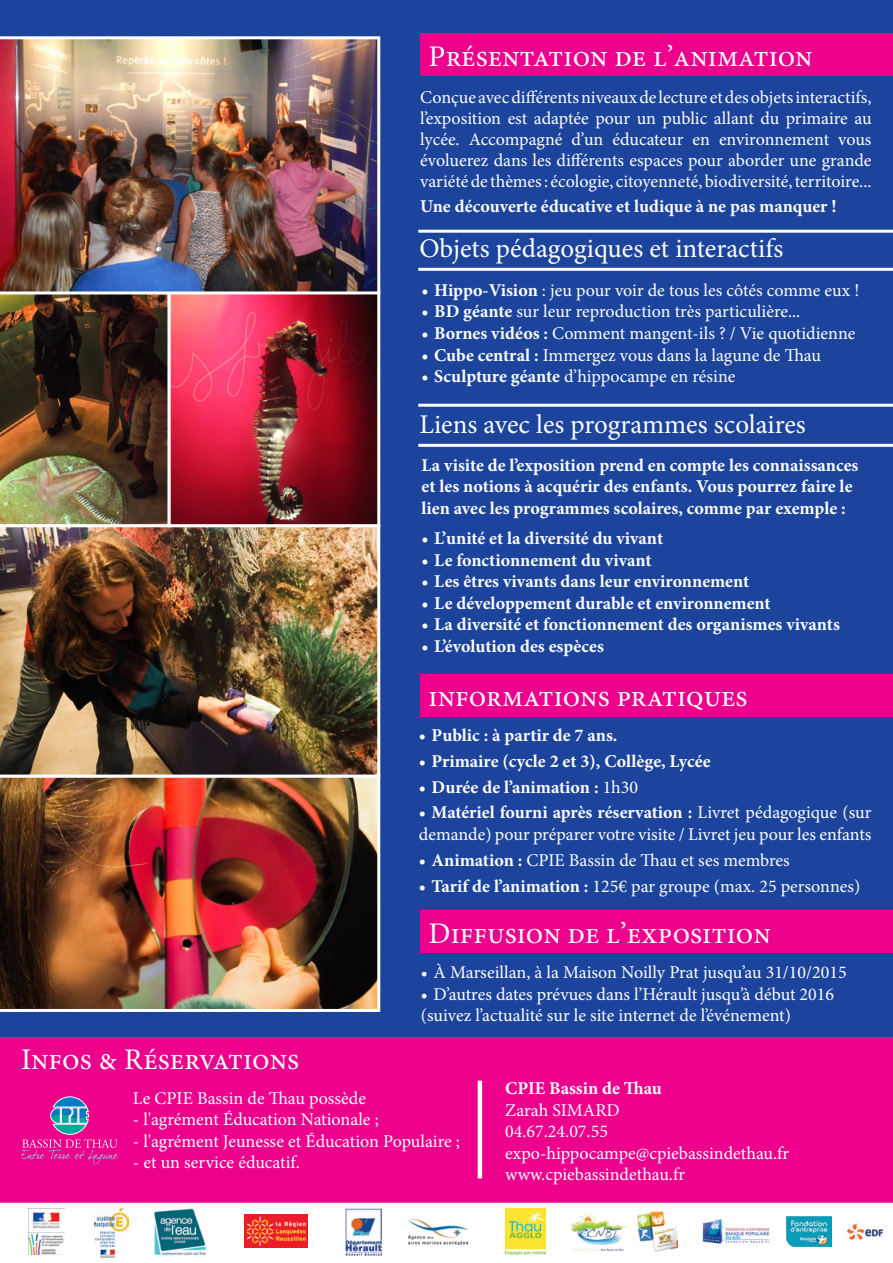
<style>
.page{position:relative;width:893px;height:1263px;background:#1c449c}
.page>*{position:absolute;margin:0;border:0;box-sizing:border-box;transform-origin:0 0}
.t1{font:30px "Minion Pro";color:#fff}
.t2{font:27px "Minion Pro";letter-spacing:.005em;color:#fff}
.t3{font:18px/21px "Minion Pro";color:#fff}
.t4{font:700 18px/21.6px "Minion Pro";color:#fff}
.s1{font-weight:700}
.s2{font-weight:400}
</style>
<div class="page">
<img style="left:172px;top:294px;width:204px;height:229px">
<img style="left:0;top:527px;width:380px;height:248px">
<img style="left:0;top:775px;width:380px;height:237px">
<img style="left:0;top:294px;width:168px;height:233px">
<div style="left:168px;top:290px;width:212px;height:237px;border:3px solid #fff"></div>
<hr style="left:418px;top:230px;width:475px;height:3px;background:#fff">
<hr style="left:418px;top:268px;width:475px;height:3px;background:#fff">
<div style="left:0;top:1037px;width:893px;height:182px;background:#ec008c"></div>
<div style="left:420px;top:674px;width:473px;height:42px;background:#ec008c"></div>
<div style="left:0;top:1203px;width:893px;height:60px;background:#fff"></div>
<img style="left:29px;top:1209px;width:36px;height:45px">
<img style="left:153px;top:1208px;width:53px;height:47px">
<img style="left:345px;top:1208px;width:37px;height:47px">
<img style="left:245px;top:1214px;width:62px;height:33px">
<img style="left:409px;top:1219px;width:59px;height:25px">
<img style="left:638px;top:1211px;width:39px;height:41px">
<img style="left:698px;top:1217px;width:77px;height:29px">
<img style="left:786px;top:1216px;width:45px;height:31px">
<img style="left:570px;top:1213px;width:57px;height:37px">
<img style="left:505px;top:1209px;width:40px;height:45px">
<svg style="left:21px;top:1097px;width:98px;height:67px"></svg>
<div style="left:420px;top:911px;width:473px;height:42px;background:#ec008c"></div>
<img style="left:0;top:36px;width:380px;height:258px">
<div style="left:420px;top:33px;width:473px;height:43px;background:#ec008c"></div>
<hr style="left:418px;top:404px;width:475px;height:3px;background:#fff">
<hr style="left:418px;top:444px;width:475px;height:3px;background:#fff">
<hr style="left:478px;top:1080px;width:4px;height:98px;background:#fff">
<img style="left:94px;top:1208px;width:35px;height:49px">
<img style="left:839px;top:1217px;width:51px;height:28px">
<p class="t1" style="left:429px;top:36px;width:386px">Présentation de l’animation</p>
<p class="t3" style="left:420px;top:87px;width:453px;text-align:justify">Conçue avec différents niveaux de lecture et des objets interactifs, l’exposition est adaptée pour un public allant du primaire au lycée. Accompagné d’un éducateur en environnement vous évoluerez dans les différents espaces pour aborder une grande variété de thèmes : écologie, citoyenneté, biodiversité, territoire...</p>
<p class="t4" style="left:420px;top:195px;width:418px">Une découverte éducative et ludique à ne pas manquer !</p>
<p class="t2" style="left:419px;top:231px;width:365px">Objets pédagogiques et interactifs</p>
<p class="t3" style="left:421px;top:280px;width:439px"><span class="s1">• Hippo-Vision</span> : jeu pour voir de tous les côtés comme eux !</p>
<p class="t3" style="left:421px;top:301px;width:380px"><span class="s1">• BD géante</span> sur leur reproduction très particulière...</p>
<p class="t3" style="left:421px;top:323px;width:436px"><span class="s1">• Bornes vidéos :</span> Comment mangent-ils ? / Vie quotidienne</p>
<p class="t3" style="left:421px;top:344px;width:401px"><span class="s1">• Cube central :</span> Immergez vous dans la lagune de Thau</p>
<p class="t3" style="left:421px;top:366px;width:315px"><span class="s1">• Sculpture géante</span> d’hippocampe en résine</p>
<p class="t2" style="left:419px;top:407px;width:388px">Liens avec les programmes scolaires</p>
<p class="t4" style="left:421px;top:454px;width:438px">La visite de l’exposition prend en compte les connaissances et les notions à acquérir des enfants. Vous pourrez faire le lien avec les programmes scolaires, comme par exemple :</p>
<p class="t4" style="left:421px;top:527px;width:243px">• L’unité et la diversité du vivant</p>
<p class="t4" style="left:421px;top:549px;width:232px">• Le fonctionnement du vivant</p>
<p class="t4" style="left:421px;top:570px;width:329px">• Les êtres vivants dans leur environnement</p>
<p class="t4" style="left:421px;top:592px;width:351px">• Le développement durable et environnement</p>
<p class="t4" style="left:421px;top:614px;width:420px">• La diversité et fonctionnement des organismes vivants</p>
<p class="t4" style="left:422px;top:635px;width:184px">• L’évolution des espèces</p>
<p class="t1" style="left:429px;top:676px;width:321px">informations pratiques</p>
<p class="t4" style="left:419px;top:724px;width:200px">• Public : à partir de 7 ans.</p>
<p class="t4" style="left:419px;top:750px;width:293px">• Primaire (cycle 2 et 3), Collège, Lycée</p>
<p class="t4" style="left:419px;top:776px;width:221px">• Durée de l’animation : <span class="s2">1h30</span></p>
<p class="t3" style="left:419px;top:802px;width:454px;line-height:21.6px"><span class="s1">• Matériel fourni après réservation :</span> Livret pédagogique (sur demande) pour préparer votre visite / Livret jeu pour les enfants</p>
<p class="t3" style="left:419px;top:850px;width:373px"><span class="s1">• Animation :</span> CPIE Bassin de Thau et ses membres</p>
<p class="t3" style="left:419px;top:875px;width:443px"><span class="s1">• Tarif de l’animation :</span> 125€ par groupe (max. 25 personnes)</p>
<p class="t1" style="left:21px;top:1039px;width:280px">Infos &amp; Réservations</p>
<p class="t1" style="left:429px;top:913px;width:344px">Diffusion de l’exposition</p>
<p class="t3" style="left:421px;top:962px;width:427px">• À Marseillan, à la Maison Noilly Prat jusqu’au 31/10/2015</p>
<p class="t3" style="left:421px;top:983px;width:415px;line-height:21.6px">• D’autres dates prévues dans l’Hérault jusqu’à début 2016 (suivez l’actualité sur le site internet de l’événement)</p>
<p class="t3" style="left:133px;top:1087px;width:235px">Le CPIE Bassin de Thau possède</p>
<p class="t3" style="left:133px;top:1109px;width:247px">- l'agrément Éducation Nationale ;</p>
<p class="t3" style="left:133px;top:1131px;width:329px">- l'agrément Jeunesse et Éducation Populaire ;</p>
<p class="t3" style="left:133px;top:1152px;width:168px">- et un service éducatif.</p>
<p class="t4" style="left:505px;top:1077px;width:158px">CPIE Bassin de Thau</p>
<p class="t3" style="left:505px;top:1099px;width:116px">Zarah SIMARD</p>
<p class="t3" style="left:505px;top:1121px;width:104px">04.67.24.07.55</p>
<p class="t3" style="left:505px;top:1142px;width:286px">expo-hippocampe@cpiebassindethau.fr</p>
<p class="t3" style="left:505px;top:1164px;width:181px">www.cpiebassindethau.fr</p>
</div>
